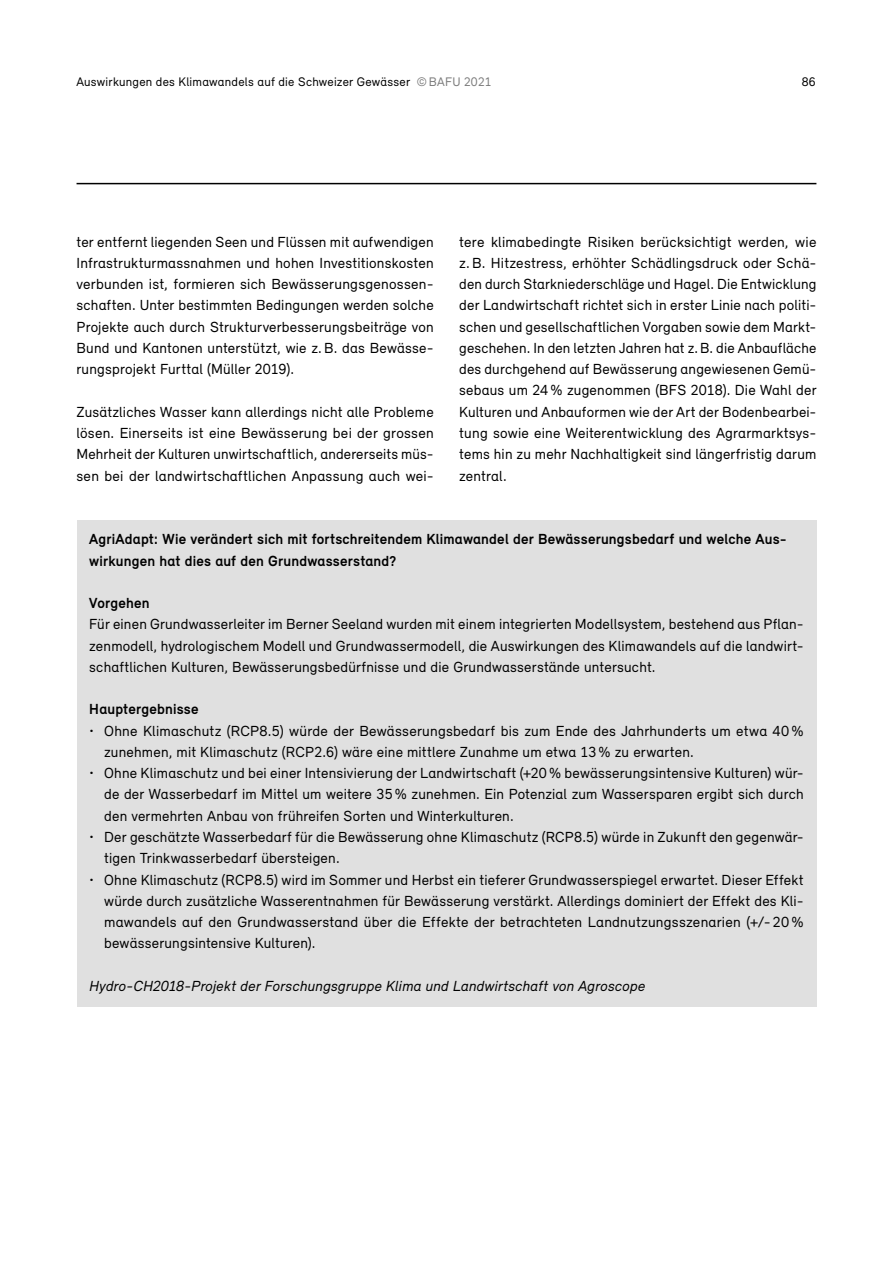
<style>
.page{position:relative;width:893px;height:1263px;background:#fff}
.page>*{position:absolute;margin:0;border:0;box-sizing:border-box;transform-origin:0 0}
._07_Inhalt_07_Grundtext{font:15px/21.3px "Relevant";letter-spacing:.015em;color:#000;text-align:justify}
._11_Kasten_11_Grundtext_Aufzählung{font:15px/21.3px "Relevant";letter-spacing:.015em;color:#000}
._11_Kasten_11_Grundtext{font:15px/21.3px "Relevant";letter-spacing:.015em;color:#000;text-align:justify}
._11_Kasten_11_Untertitel_Kopie_H2{font:700 15px/21.3px "Relevant";letter-spacing:.015em;color:#000}
._11_Kasten_11_Grundtext-2{font:italic 15px "Relevant";letter-spacing:.01em;color:#000}
._11_Kasten_11_Untertitel{font:700 15px "Relevant";letter-spacing:.015em;color:#000}
.t1{font:12.75px "Relevant";letter-spacing:.02em;color:#000}
.s1{color:#7c7c7c}
</style>
<div class="page">
<hr style="left:77px;top:183px;width:739px;height:1px;background:#000">
<div style="left:77px;top:520px;width:739px;height:49px;background:#e0e0e0"></div>
<div style="left:77px;top:567px;width:739px;height:45px;background:#e0e0e0"></div>
<div style="left:77px;top:605px;width:739px;height:83px;background:#e0e0e0"></div>
<div style="left:77px;top:686px;width:739px;height:32px;background:#e0e0e0"></div>
<div style="left:77px;top:712px;width:739px;height:61px;background:#e0e0e0"></div>
<div style="left:77px;top:754px;width:739px;height:83px;background:#e0e0e0"></div>
<div style="left:77px;top:818px;width:739px;height:62px;background:#e0e0e0"></div>
<div style="left:77px;top:860px;width:739px;height:105px;background:#e0e0e0"></div>
<div style="left:77px;top:945px;width:739px;height:62px;background:#e0e0e0"></div>
<p class="t1" style="left:76px;top:74px;width:417px">Auswirkungen des Klimawandels auf die Schweizer Gewässer <span class="s1">©BAFU 2021</span></p>
<p class="t1" style="left:802px;top:74px;width:15px">86</p>
<p class="_07_Inhalt_07_Grundtext" style="left:77px;top:231px;width:359px">ter entfernt liegenden Seen und Flüssen mit aufwendigen Infrastrukturmassnahmen und hohen Investitionskosten verbunden ist, formieren sich Bewässerungsgenossen&shy;schaften. Unter bestimmten Bedingungen werden solche Projekte auch durch Strukturverbesserungsbeiträge von Bund und Kantonen unterstützt, wie z.B. das Bewässe&shy;rungsprojekt Furttal (Müller 2019).</p>
<p class="_07_Inhalt_07_Grundtext" style="left:77px;top:401px;width:359px">Zusätzliches Wasser kann allerdings nicht alle Probleme lösen. Einerseits ist eine Bewässerung bei der grossen Mehrheit der Kulturen unwirtschaftlich, andererseits müs&shy;sen bei der landwirtschaftlichen Anpassung auch wei-</p>
<p class="_07_Inhalt_07_Grundtext" style="left:459px;top:231px;width:359px">tere klimabedingte Risiken berücksichtigt werden, wie z.B. Hitzestress, erhöhter Schädlingsdruck oder Schä&shy;den durch Starkniederschläge und Hagel. Die Entwicklung der Landwirtschaft richtet sich in erster Linie nach politi&shy;schen und gesellschaftlichen Vorgaben sowie dem Markt&shy;geschehen. In den letzten Jahren hat z.B. die Anbaufläche des durchgehend auf Bewässerung angewiesenen Gemü&shy;sebaus um 24 % zugenommen (BFS 2018). Die Wahl der Kulturen und Anbauformen wie der Art der Bodenbearbei&shy;tung sowie eine Weiterentwicklung des Agrarmarktsys&shy;tems hin zu mehr Nachhaltigkeit sind längerfristig darum zentral.</p>
<h2 class="_11_Kasten_11_Untertitel_Kopie_H2" style="left:89px;top:528px;width:699px">AgriAdapt: Wie verändert sich mit fortschreitendem Klimawandel der Bewässerungsbedarf und welche Aus&shy;wirkungen hat dies auf den Grundwasserstand?</h2>
<h3 class="_11_Kasten_11_Untertitel" style="left:89px;top:594px;width:62px">Vorgehen</h3>
<p class="_11_Kasten_11_Grundtext" style="left:89px;top:613px;width:716px">Für einen Grundwasserleiter im Berner Seeland wurden mit einem integrierten Modellsystem, bestehend aus Pflan&shy;zenmodell, hydrologischem Modell und Grundwassermodell, die Auswirkungen des Klimawandels auf die landwirt&shy;schaftlichen Kulturen, Bewässerungsbedürfnisse und die Grundwasserstände untersucht.</p>
<h3 class="_11_Kasten_11_Untertitel" style="left:89px;top:700px;width:111px">Hauptergebnisse</h3>
<p class="_11_Kasten_11_Grundtext_Aufzählung" style="left:104px;top:720px;width:701px;text-indent:-15px">• Ohne Klimaschutz (RCP8.5) würde der Bewässerungsbedarf bis zum Ende des Jahrhunderts um etwa 40 % zunehmen, mit Klimaschutz (RCP2.6) wäre eine mittlere Zunahme um etwa 13 % zu erwarten.</p>
<p class="_11_Kasten_11_Grundtext_Aufzählung" style="left:104px;top:762px;width:701px;text-align:justify;text-indent:-15px">• Ohne Klimaschutz und bei einer Intensivierung der Landwirtschaft (+20 % bewässerungsintensive Kulturen) wür&shy;de der Wasserbedarf im Mittel um weitere 35 % zunehmen. Ein Potenzial zum Wassersparen ergibt sich durch den vermehrten Anbau von frühreifen Sorten und Winterkulturen.</p>
<p class="_11_Kasten_11_Grundtext_Aufzählung" style="left:104px;top:826px;width:701px;text-indent:-15px">• Der geschätzte Wasserbedarf für die Bewässerung ohne Klimaschutz (RCP8.5) würde in Zukunft den gegenwär&shy;tigen Trinkwasserbedarf übersteigen.</p>
<p class="_11_Kasten_11_Grundtext_Aufzählung" style="left:104px;top:868px;width:701px;text-align:justify;text-indent:-15px">• Ohne Klimaschutz (RCP8.5) wird im Sommer und Herbst ein tieferer Grundwasserspiegel erwartet. Dieser Effekt würde durch zusätzliche Wasserentnahmen für Bewässerung verstärkt. Allerdings dominiert der Effekt des Kli&shy;mawandels auf den Grundwasserstand über die Effekte der betrachteten Landnutzungsszenarien (+/- 20 % bewässerungsintensive Kulturen).</p>
<p class="_11_Kasten_11_Grundtext-2" style="left:89px;top:977px;width:557px">Hydro-CH2018-Projekt der Forschungsgruppe Klima und Landwirtschaft von Agroscope</p>
</div>
